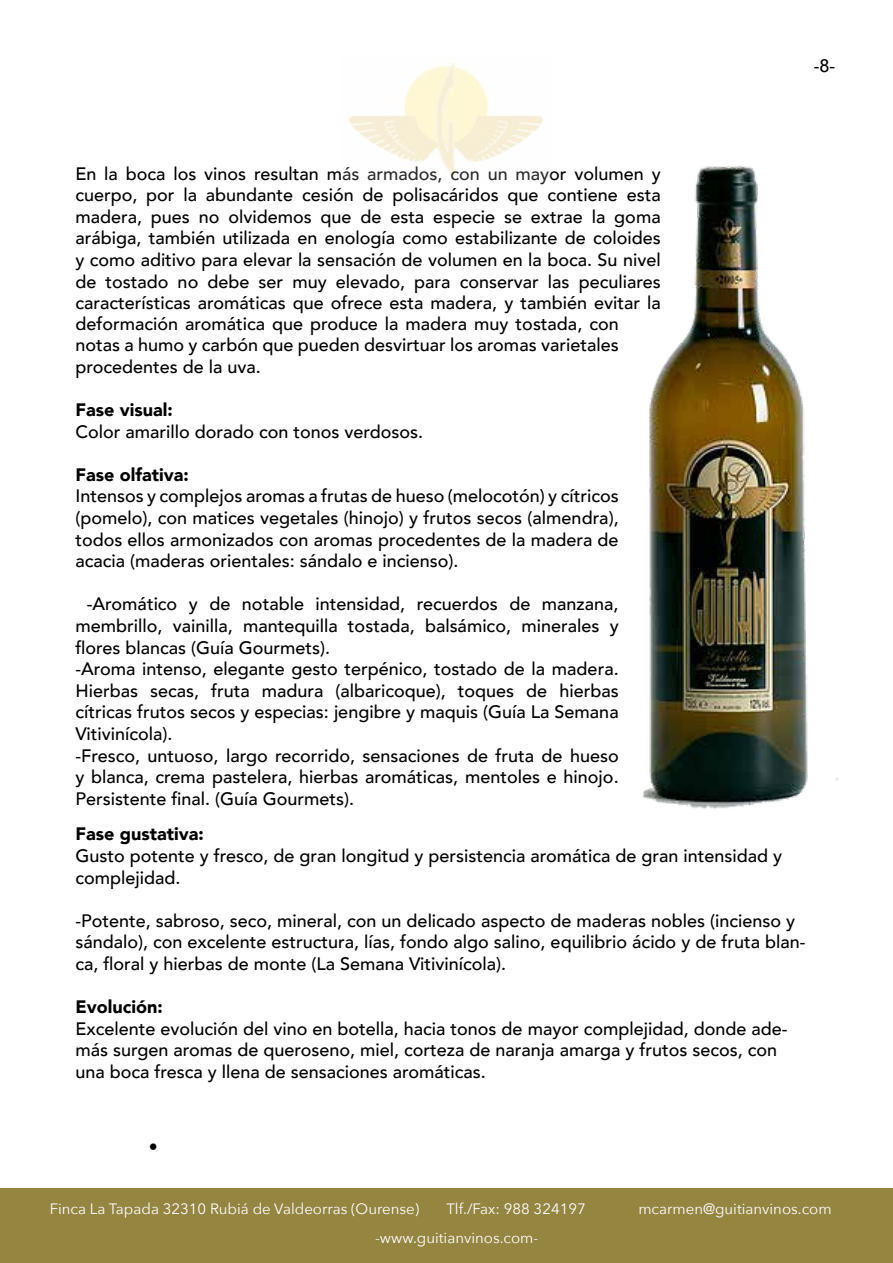
<style>
.page{position:relative;width:893px;height:1263px;background:#fff}
.page>*{position:absolute;margin:0;border:0;box-sizing:border-box;transform-origin:0 0}
.t1{font:500 18px/21.6px "Avenir";color:#000}
.t2{font:900 18px "Avenir";color:#000}
.t3{font:15px "Avenir Next";color:#fff}
</style>
<div class="page">
<div style="left:0;top:1188px;width:893px;height:75px;background:#948541"></div>
<img style="left:643px;top:166px;width:195px;height:643px">
<img style="left:349px;top:63px;width:195px;height:112px">
<p class="t1" style="left:814px;top:54px;width:23px">-8-</p>
<p class="t1" style="left:75px;top:162px;width:587px">En la boca los vinos resultan más armados, con un mayor volumen y cuerpo, por la abundante cesión de polisacáridos que contiene esta madera, pues no olvidemos que de esta especie se extrae la goma arábiga, también utilizada en enología como estabilizante de coloides y como aditivo para elevar la sensación de volumen en la boca. Su nivel de tostado no debe ser muy elevado, para conservar las peculiares características aromáticas que ofrece esta madera, y también evitar la deformación aromática que produce la madera muy tostada, con notas a humo y carbón que pueden desvirtuar los aromas varietales procedentes de la uva.</p>
<p class="t2" style="left:75px;top:394px;width:99px">Fase visual:</p>
<p class="t1" style="left:75px;top:419px;width:349px">Color amarillo dorado con tonos verdosos.</p>
<p class="t2" style="left:75px;top:459px;width:115px">Fase olfativa:</p>
<p class="t1" style="left:75px;top:484px;width:545px;text-align:justify">Intensos y complejos aromas a frutas de hueso (melocotón) y cítricos (pomelo), con matices vegetales (hinojo) y frutos secos (almendra), todos ellos armonizados con aromas procedentes de la madera de acacia (maderas orientales: sándalo e incienso).</p>
<p class="t1" style="left:75px;top:592px;width:545px;text-indent:12px">-Aromático y de notable intensidad, recuerdos de manzana, membrillo, vainilla, mantequilla tostada, balsámico, minerales y flores blancas (Guía Gourmets).<br>-Aroma intenso, elegante gesto terpénico, tostado de la madera.<br>Hierbas secas, fruta madura (albaricoque), toques de hierbas cítricas frutos secos y especias: jengibre y maquis (Guía La Semana Vitivinícola).<br>-Fresco, untuoso, largo recorrido, sensaciones de fruta de hueso y blanca, crema pastelera, hierbas aromáticas, mentoles e hinojo.<br>Persistente final. (Guía Gourmets).</p>
<p class="t2" style="left:75px;top:819px;width:130px">Fase gustativa:</p>
<p class="t1" style="left:75px;top:844px;width:708px">Gusto potente y fresco, de gran longitud y persistencia aromática de gran intensidad y complejidad.</p>
<p class="t1" style="left:75px;top:909px;width:731px">-Potente, sabroso, seco, mineral, con un delicado aspecto de maderas nobles (incienso y sándalo), con excelente estructura, lías, fondo algo salino, equilibrio ácido y de fruta blan&shy;ca, floral y hierbas de monte (La Semana Vitivinícola).</p>
<p class="t2" style="left:75px;top:991px;width:89px">Evolución:</p>
<p class="t1" style="left:75px;top:1017px;width:714px">Excelente evolución del vino en botella, hacia tonos de mayor complejidad, donde ade&shy;más surgen aromas de queroseno, miel, corteza de naranja amarga y frutos secos, con una boca fresca y llena de sensaciones aromáticas.</p>
<p class="t1" style="left:149px;top:1135px;width:10px">•</p>
<p class="t3" style="left:50px;top:1196px;width:371px">Finca La Tapada 32310 Rubiá de Valdeorras (Ourense)</p>
<p class="t3" style="left:446px;top:1196px;width:141px">Tlf./Fax: 988 324197</p>
<p class="t3" style="left:638px;top:1196px;width:195px">mcarmen@guitianvinos.com</p>
<p class="t3" style="left:375px;top:1225px;width:165px">-www.guitianvinos.com-</p>
</div>
